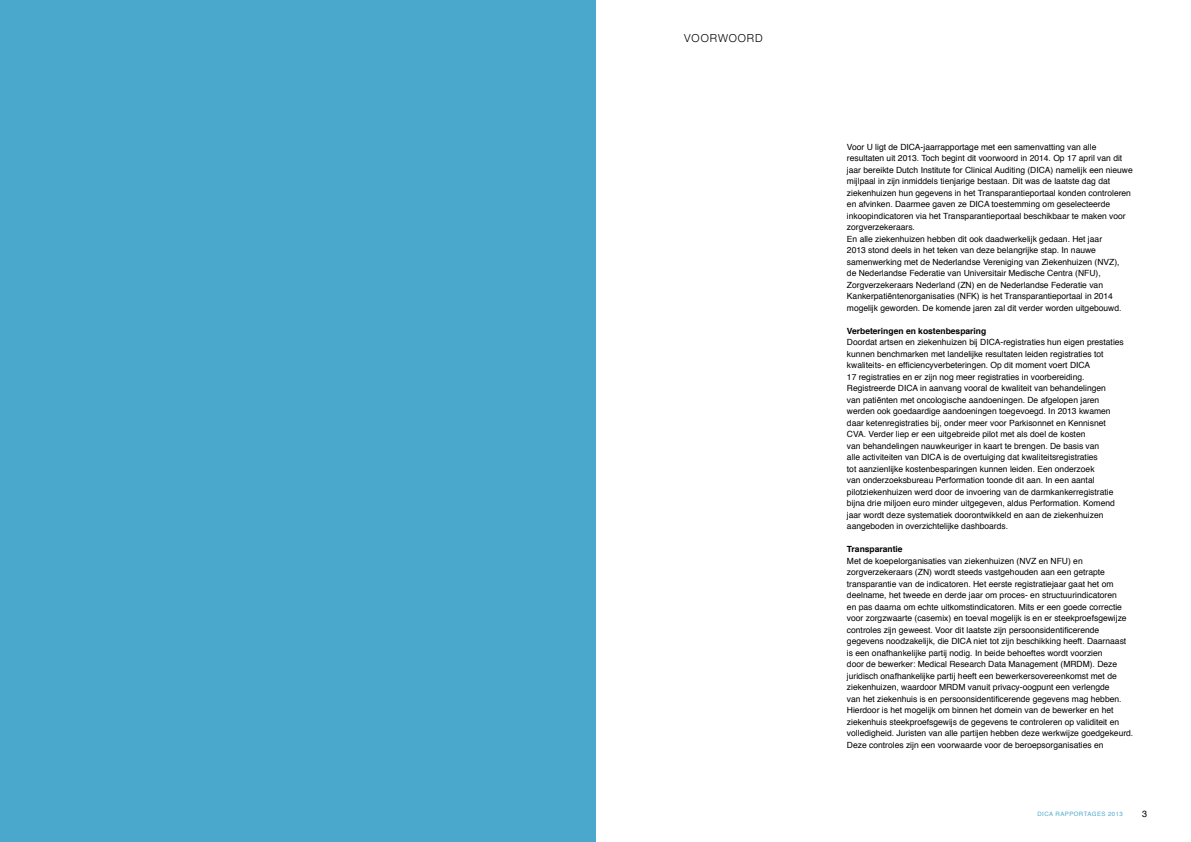
<style>
.page{position:relative;width:1191px;height:842px;background:#fff}
.page>*{position:absolute;margin:0;border:0;box-sizing:border-box;transform-origin:0 0}
.t1{font:300 11px "Helvetica Neue";letter-spacing:.08em;color:#000}
.t2{font:9px "Helvetica";color:#000}
.t3{font:8.5px/11.5px "Helvetica";color:#000}
.t4{font:700 8.5px "Helvetica";color:#000}
.t5{font:6px "Helvetica";letter-spacing:.08em;color:#4ba8cd}
</style>
<div class="page">
<div style="left:0;top:0;width:595px;height:842px;background:#4ba8cd"></div>
<p class="t1" style="left:684px;top:29px;width:80px">VOORWOORD</p>
<p class="t3" style="left:847px;top:141px;width:287px">Voor U ligt de DICA-jaarrapportage met een samenvatting van alle resultaten uit 2013. Toch begint dit voorwoord in 2014. Op 17 april van dit jaar bereikte Dutch Institute for Clinical Auditing (DICA) namelijk een nieuwe mijlpaal in zijn inmiddels tienjarige bestaan. Dit was de laatste dag dat ziekenhuizen hun gegevens in het Transparantieportaal konden controleren en afvinken. Daarmee gaven ze DICA toestemming om geselecteerde inkoopindicatoren via het Transparantieportaal beschikbaar te maken voor zorgverzekeraars.<br>En alle ziekenhuizen hebben dit ook daadwerkelijk gedaan. Het jaar<br>2013 stond deels in het teken van deze belangrijke stap. In nauwe samenwerking met de Nederlandse Vereniging van Ziekenhuizen (NVZ),<br>de Nederlandse Federatie van Universitair Medische Centra (NFU), Zorgverzekeraars Nederland (ZN) en de Nederlandse Federatie van Kankerpatiëntenorganisaties (NFK) is het Transparantieportaal in 2014 mogelijk geworden. De komende jaren zal dit verder worden uitgebouwd.</p>
<p class="t4" style="left:847px;top:324px;width:141px">Verbeteringen en kostenbesparing</p>
<p class="t3" style="left:847px;top:337px;width:278px">Doordat artsen en ziekenhuizen bij DICA-registraties hun eigen prestaties kunnen benchmarken met landelijke resultaten leiden registraties tot kwaliteits- en efficiencyverbeteringen. Op dit moment voert DICA<br>17 registraties en er zijn nog meer registraties in voorbereiding.<br>Registreerde DICA in aanvang vooral de kwaliteit van behandelingen<br>van patiënten met oncologische aandoeningen. De afgelopen jaren werden ook goedaardige aandoeningen toegevoegd. In 2013 kwamen daar ketenregistraties bij, onder meer voor Parkisonnet en Kennisnet CVA. Verder liep er een uitgebreide pilot met als doel de kosten<br>van behandelingen nauwkeuriger in kaart te brengen. De basis van<br>alle activiteiten van DICA is de overtuiging dat kwaliteitsregistraties<br>tot aanzienlijke kostenbesparingen kunnen leiden. Een onderzoek<br>van onderzoeksbureau Performation toonde dit aan. In een aantal pilotziekenhuizen werd door de invoering van de darmkankerregistratie bijna drie miljoen euro minder uitgegeven, aldus Performation. Komend jaar wordt deze systematiek doorontwikkeld en aan de ziekenhuizen aangeboden in overzichtelijke dashboards.</p>
<p class="t4" style="left:847px;top:542px;width:57px">Transparantie</p>
<p class="t3" style="left:847px;top:555px;width:288px">Met de koepelorganisaties van ziekenhuizen (NVZ en NFU) en zorgverzekeraars (ZN) wordt steeds vastgehouden aan een getrapte transparantie van de indicatoren. Het eerste registratiejaar gaat het om deelname, het tweede en derde jaar om proces- en structuurindicatoren<br>en pas daarna om echte uitkomstindicatoren. Mits er een goede correctie voor zorgzwaarte (casemix) en toeval mogelijk is en er steekproefsgewijze controles zijn geweest. Voor dit laatste zijn persoonsidentificerende gegevens noodzakelijk, die DICA niet tot zijn beschikking heeft. Daarnaast is een onafhankelijke partij nodig. In beide behoeftes wordt voorzien<br>door de bewerker: Medical Research Data Management (MRDM). Deze juridisch onafhankelijke partij heeft een bewerkersovereenkomst met de ziekenhuizen, waardoor MRDM vanuit privacy-oogpunt een verlengde<br>van het ziekenhuis is en persoonsidentificerende gegevens mag hebben.<br>Hierdoor is het mogelijk om binnen het domein van de bewerker en het ziekenhuis steekproefsgewijs de gegevens te controleren op validiteit en volledigheid. Juristen van alle partijen hebben deze werkwijze goedgekeurd.<br>Deze controles zijn een voorwaarde voor de beroepsorganisaties en</p>
<p class="t5" style="left:1037px;top:809px;width:87px">DICA rapportages 2013</p>
<p class="t2" style="left:1142px;top:807px;width:7px">3</p>
</div>
